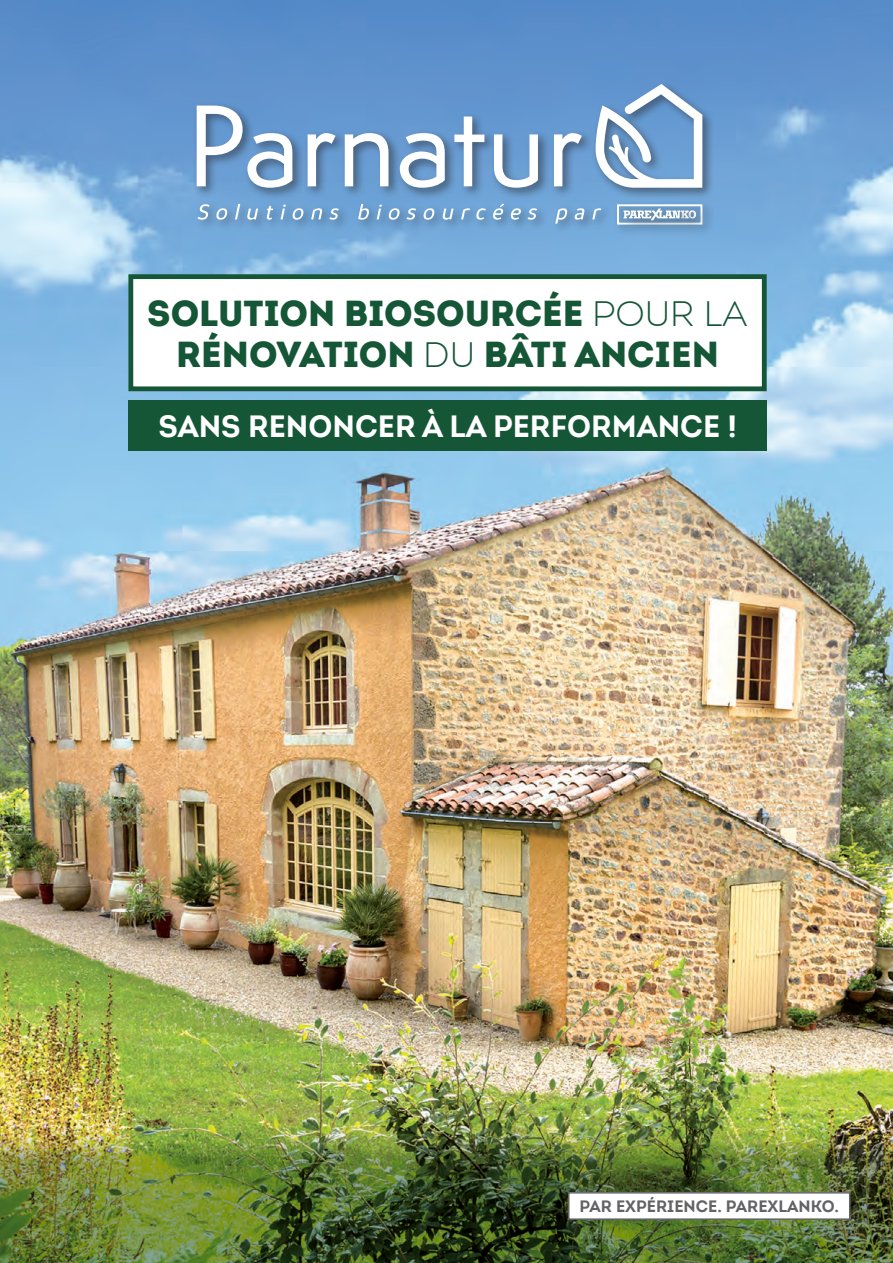
<style>
.page{position:relative;width:893px;height:1263px;background:#fff}
.page>*{position:absolute;margin:0;border:0;box-sizing:border-box;transform-origin:0 0}
.t1{font:900 36px/40.5px "Intro";color:#155637;text-align:center}
.t2{font:30px "Intro Bold Alt";color:#fff}
.t3{font:700 16.05px "Intro";color:#636366}
.s1{font-weight:300}
</style>
<div class="page">
<img style="left:0;top:0;width:893px;height:1115px">
<img style="left:0;top:1115px;width:893px;height:148px">
<div style="left:131px;top:277px;width:633px;height:112px;background:#fff"></div>
<div style="left:128px;top:274px;width:639px;height:117px;border:5px solid #155637"></div>
<div style="left:128px;top:400px;width:639px;height:51px;background:#155637"></div>
<div style="left:569px;top:1193px;width:281px;height:26px;background:#fff"></div>
<div style="left:568px;top:1192px;width:282px;height:28px;border:2px solid #636366"></div>
<div style="left:193px;top:102px;width:62px;height:97px;background:#231f20;opacity:.5"></div>
<div style="left:244px;top:129px;width:61px;height:71px;background:#231f20;opacity:.5"></div>
<svg style="left:197px;top:106px;width:95px;height:82px"></svg>
<div style="left:304px;top:130px;width:43px;height:69px;background:#231f20;opacity:.5"></div>
<svg style="left:308px;top:133px;width:28px;height:53px"></svg>
<div style="left:341px;top:129px;width:60px;height:70px;background:#231f20;opacity:.5"></div>
<svg style="left:345px;top:133px;width:43px;height:53px"></svg>
<div style="left:396px;top:129px;width:61px;height:71px;background:#231f20;opacity:.5"></div>
<svg style="left:400px;top:133px;width:45px;height:55px"></svg>
<div style="left:450px;top:113px;width:47px;height:86px;background:#231f20;opacity:.5"></div>
<svg style="left:454px;top:117px;width:30px;height:69px"></svg>
<div style="left:490px;top:130px;width:60px;height:70px;background:#231f20;opacity:.5"></div>
<svg style="left:494px;top:134px;width:44px;height:54px"></svg>
<div style="left:550px;top:130px;width:44px;height:69px;background:#231f20;opacity:.5"></div>
<svg style="left:554px;top:133px;width:28px;height:53px"></svg>
<div style="left:592px;top:81px;width:123px;height:119px;background:#231f20;opacity:.5"></div>
<svg style="left:596px;top:84px;width:106px;height:104px"></svg>
<div style="left:195px;top:201px;width:26px;height:31px;background:#231f20;opacity:.5"></div>
<svg style="left:198px;top:204px;width:12px;height:16px"></svg>
<div style="left:213px;top:205px;width:26px;height:27px;background:#231f20;opacity:.5"></div>
<svg style="left:216px;top:208px;width:11px;height:12px"></svg>
<div style="left:232px;top:200px;width:20px;height:31px;background:#231f20;opacity:.5"></div>
<svg style="left:235px;top:204px;width:5px;height:15px"></svg>
<div style="left:244px;top:205px;width:26px;height:27px;background:#231f20;opacity:.5"></div>
<svg style="left:247px;top:209px;width:11px;height:11px"></svg>
<div style="left:263px;top:203px;width:22px;height:29px;background:#231f20;opacity:.5"></div>
<svg style="left:267px;top:206px;width:6px;height:14px"></svg>
<div style="left:277px;top:201px;width:20px;height:30px;background:#6ea2d4"></div>
<svg style="left:281px;top:205px;width:5px;height:14px"></svg>
<div style="left:289px;top:205px;width:27px;height:27px;background:#231f20;opacity:.5"></div>
<svg style="left:293px;top:208px;width:10px;height:12px"></svg>
<div style="left:308px;top:205px;width:26px;height:26px;background:#231f20;opacity:.5"></div>
<svg style="left:311px;top:208px;width:11px;height:11px"></svg>
<div style="left:326px;top:205px;width:24px;height:27px;background:#231f20;opacity:.5"></div>
<svg style="left:329px;top:208px;width:10px;height:12px"></svg>
<div style="left:355px;top:200px;width:26px;height:32px;background:#231f20;opacity:.5"></div>
<svg style="left:358px;top:204px;width:11px;height:16px"></svg>
<div style="left:373px;top:201px;width:20px;height:30px;background:#231f20;opacity:.5"></div>
<svg style="left:377px;top:205px;width:5px;height:14px"></svg>
<div style="left:385px;top:205px;width:27px;height:27px;background:#231f20;opacity:.5"></div>
<svg style="left:389px;top:208px;width:11px;height:12px"></svg>
<div style="left:404px;top:205px;width:23px;height:27px;background:#231f20;opacity:.5"></div>
<svg style="left:407px;top:208px;width:9px;height:12px"></svg>
<div style="left:420px;top:205px;width:27px;height:27px;background:#231f20;opacity:.5"></div>
<svg style="left:424px;top:208px;width:10px;height:12px"></svg>
<div style="left:439px;top:205px;width:26px;height:27px;background:#231f20;opacity:.5"></div>
<svg style="left:443px;top:209px;width:10px;height:11px"></svg>
<div style="left:458px;top:205px;width:23px;height:26px;background:#6fa3d3"></div>
<svg style="left:461px;top:208px;width:9px;height:11px"></svg>
<div style="left:473px;top:205px;width:24px;height:27px;background:#6fa3d3"></div>
<svg style="left:476px;top:208px;width:10px;height:12px"></svg>
<div style="left:490px;top:201px;width:25px;height:31px;background:#231f20;opacity:.5"></div>
<svg style="left:493px;top:204px;width:11px;height:16px"></svg>
<div style="left:507px;top:205px;width:26px;height:27px;background:#231f20;opacity:.5"></div>
<svg style="left:511px;top:208px;width:10px;height:12px"></svg>
<div style="left:525px;top:205px;width:23px;height:27px;background:#231f20;opacity:.5"></div>
<svg style="left:528px;top:208px;width:9px;height:12px"></svg>
<div style="left:552px;top:205px;width:27px;height:31px;background:#231f20;opacity:.5"></div>
<svg style="left:555px;top:208px;width:12px;height:16px"></svg>
<div style="left:571px;top:205px;width:26px;height:27px;background:#231f20;opacity:.5"></div>
<svg style="left:575px;top:208px;width:9px;height:12px"></svg>
<div style="left:589px;top:205px;width:24px;height:26px;background:#231f20;opacity:.5"></div>
<svg style="left:592px;top:208px;width:9px;height:11px"></svg>
<div style="left:613px;top:200px;width:102px;height:37px;background:#72a6d6"></div>
<div style="left:617px;top:204px;width:85px;height:21px;border:2px solid #fff"></div>
<div style="left:620px;top:207px;width:22px;height:23px;background:#231f20;opacity:.5"></div>
<div style="left:626px;top:206px;width:37px;height:25px;background:#231f20;opacity:.5"></div>
<div style="left:685px;top:207px;width:23px;height:24px;background:#231f20;opacity:.5"></div>
<div style="left:678px;top:207px;width:23px;height:24px;background:#231f20;opacity:.5"></div>
<div style="left:648px;top:205px;width:44px;height:27px;background:#231f20;opacity:.5"></div>
<svg style="left:624px;top:208px;width:72px;height:12px"></svg>
<p class="t1" style="left:147px;top:293px;width:602px">SOLUTION BIOSOURCÉE <span class="s1">POUR LA<br></span>RÉNOVATION <span class="s1">DU</span> BÂTI ANCIEN</p>
<p class="t2" style="left:158px;top:407px;width:580px">SANS RENONCER À LA PERFORMANCE !</p>
<p class="t3" style="left:580px;top:1196px;width:261px">PAR EXPÉRIENCE. PAREXLANKO.</p>
</div>
